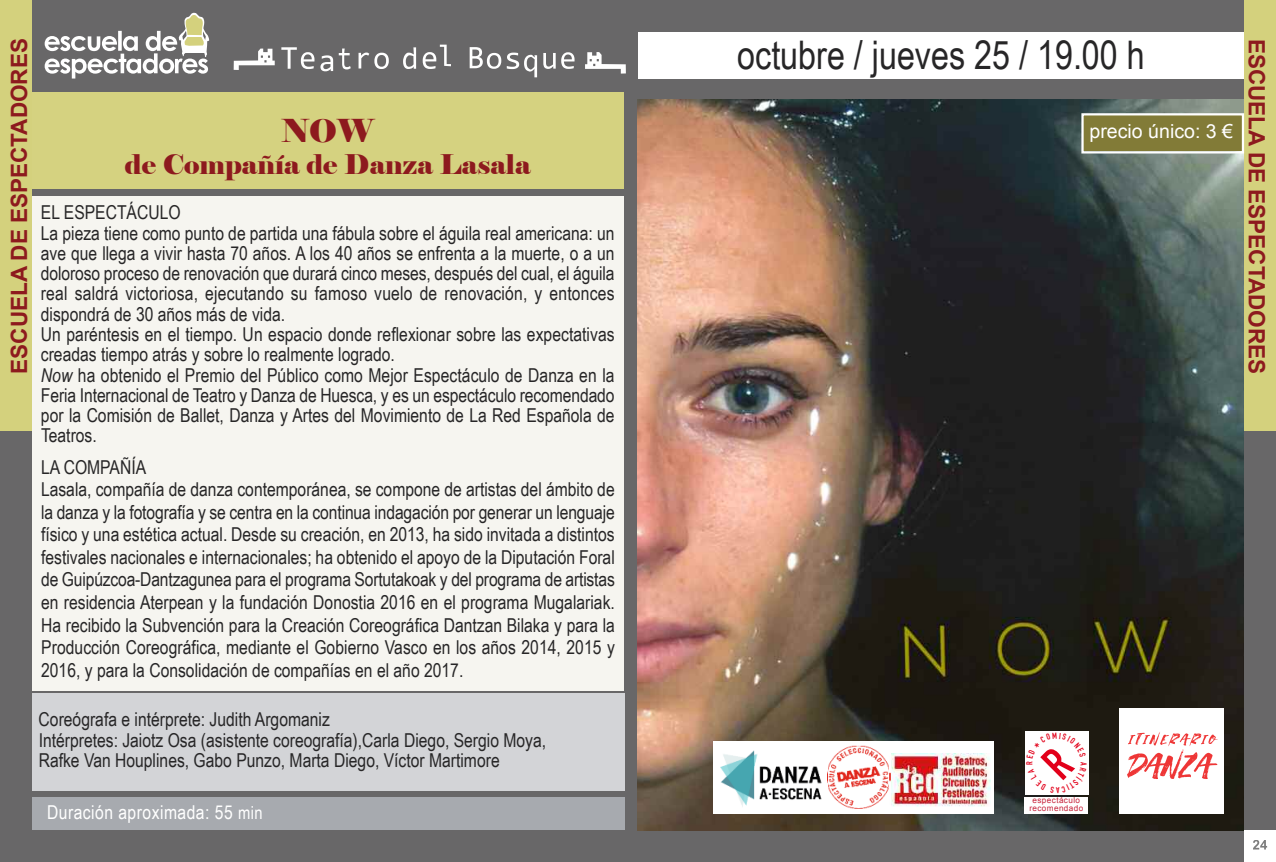
<style>
.page{position:relative;width:1276px;height:862px;background:#fff}
.page>*{position:absolute;margin:0;border:0;box-sizing:border-box;transform-origin:0 0}
.t1{font:39.38px "Arial Narrow";color:#272627}
.t2{font:31.5px "Elephant";color:#8d1a1e}
.t3{font:27px "Elephant";color:#8d1a1e}
.t4{font:700 22.5px "Arial";color:#8d1a1e}
.t5{font:19.35px "Arial";color:#fff}
.t6{font:19.12px/20.2px "Arial Narrow";color:#272627}
.t7{font:19.12px "Arial Narrow";letter-spacing:.025em;color:#fff}
.t8{font:8.55px "DIN Engschrift+AFCGPB";color:#e2001a}
.t9{font:8.1px/7.4px "Arial";letter-spacing:.05em;color:#c62139;text-align:center}
.s1{font-style:italic}
.s2{font-size:18px}
</style>
<div class="page">
<div style="left:0;top:0;width:1276px;height:861px;background:#686768"></div>
<div style="left:32px;top:196px;width:591px;height:494px;background:#f6f5f0"></div>
<div style="left:32px;top:692px;width:592px;height:98px;background:#d3d4d7"></div>
<div style="left:638px;top:32px;width:606px;height:46px;background:#fff"></div>
<div style="left:32px;top:797px;width:592px;height:32px;background:#a7aaaf"></div>
<div style="left:32px;top:92px;width:591px;height:97px;background:#d5d280"></div>
<img style="left:638px;top:100px;width:605px;height:729px">
<div style="left:0;top:0;width:32px;height:431px;background:#d4d17d"></div>
<div style="left:1244px;top:0;width:32px;height:431px;background:#d4d17d"></div>
<svg style="left:45px;top:13px;width:164px;height:65px"></svg>
<div style="left:1118px;top:707px;width:105px;height:105px;background:#fff"></div>
<svg style="left:1127px;top:732px;width:90px;height:46px"></svg>
<div style="left:1244px;top:829px;width:32px;height:32px;background:#fff"></div>
<svg style="left:1253px;top:840px;width:14px;height:9px"></svg>
<svg style="left:234px;top:45px;width:392px;height:32px"></svg>
<div style="left:1083px;top:115px;width:158px;height:36px;background:#827b37"></div>
<div style="left:1081px;top:113px;width:163px;height:40px;border:2px solid #fff"></div>
<div style="left:1024px;top:730px;width:64px;height:64px;background:#fff"></div>
<div style="left:1024px;top:796px;width:64px;height:16px;background:#fff"></div>
<div style="left:713px;top:740px;width:281px;height:72px;background:#fff"></div>
<img style="left:890px;top:753px;width:100px;height:53px">
<img style="left:720px;top:750px;width:102px;height:57px">
<img style="left:827px;top:745px;width:63px;height:63px">
<svg style="left:1040px;top:749px;width:35px;height:32px"></svg>
<p class="t4" style="left:7px;top:373px;width:337px;rotate:-90deg">ESCUELA DE ESPECTADORES</p>
<p class="t4" style="left:1269px;top:39px;width:337px;rotate:90deg">ESCUELA DE ESPECTADORES</p>
<h1 class="t1" style="left:737px;top:32px;width:409px">octubre / jueves 25 / 19.00 h</h1>
<h2 class="t2" style="left:281px;top:112px;width:94px">NOW</h2>
<h3 class="t3" style="left:125px;top:148px;width:407px">de Compañía de Danza Lasala</h3>
<p class="t5" style="left:1089px;top:121px;width:145px">precio único: 3 €</p>
<p class="t6" style="left:41px;top:202px;width:575px">EL ESPECTÁCULO<br>La pieza tiene como punto de partida una fábula sobre el águila real americana: un ave que llega a vivir hasta 70 años. A los 40 años se enfrenta a la muerte, o a un doloroso proceso de renovación que durará cinco meses, después del cual, el águila real saldrá victoriosa, ejecutando su famoso vuelo de renovación, y entonces dispondrá de 30 años más de vida.<br>Un paréntesis en el tiempo. Un espacio donde reflexionar sobre las expectativas creadas tiempo atrás y sobre lo realmente logrado.<br><span class="s1">Now</span> ha obtenido el Premio del Público como Mejor Espectáculo de Danza en la Feria Internacional de Teatro y Danza de Huesca, y es un espectáculo recomendado por la Comisión de Ballet, Danza y Artes del Movimiento de La Red Española de Teatros.</p>
<p class="t6" style="left:41px;top:455px;width:575px;line-height:22.5px">LA COMPAÑÍA<br>Lasala, compañía de danza contemporánea, se compone de artistas del ámbito de la danza y la fotografía y se centra en la continua indagación por generar un lenguaje físico y una estética actual. Desde su creación, en 2013, ha sido invitada a distintos festivales nacionales e internacionales; ha obtenido el apoyo de la Diputación Foral de Guipúzcoa-Dantzagunea para el programa Sortutakoak y del programa de artistas en residencia Aterpean y la fundación Donostia 2016 en el programa Mugalariak.<br>Ha recibido la Subvención para la Creación Coreográfica Dantzan Bilaka y para la Producción Coreográfica, mediante el Gobierno Vasco en los años 2014, 2015 y 2016, y para la Consolidación de compañías en el año 2017.</p>
<p class="t6" style="left:39px;top:709px;width:509px">Coreógrafa e intérprete: Judith Argomaniz<br>Intérpretes: Jaiotz Osa (asistente coreografía),Carla Diego, Sergio Moya,<br>Rafke Van Houplines, Gabo Punzo, Marta Diego, Víctor Martimore</p>
<p class="t8" style="left:1026px;top:764px;width:5px;rotate:-90deg">R</p>
<p class="t9" style="left:1029px;top:796px;width:55px">espectáculo recomendado</p>
<p class="t7" style="left:47px;top:800px;width:217px">Duración aproximada: 55 <span class="s2">min</span></p>
</div>
